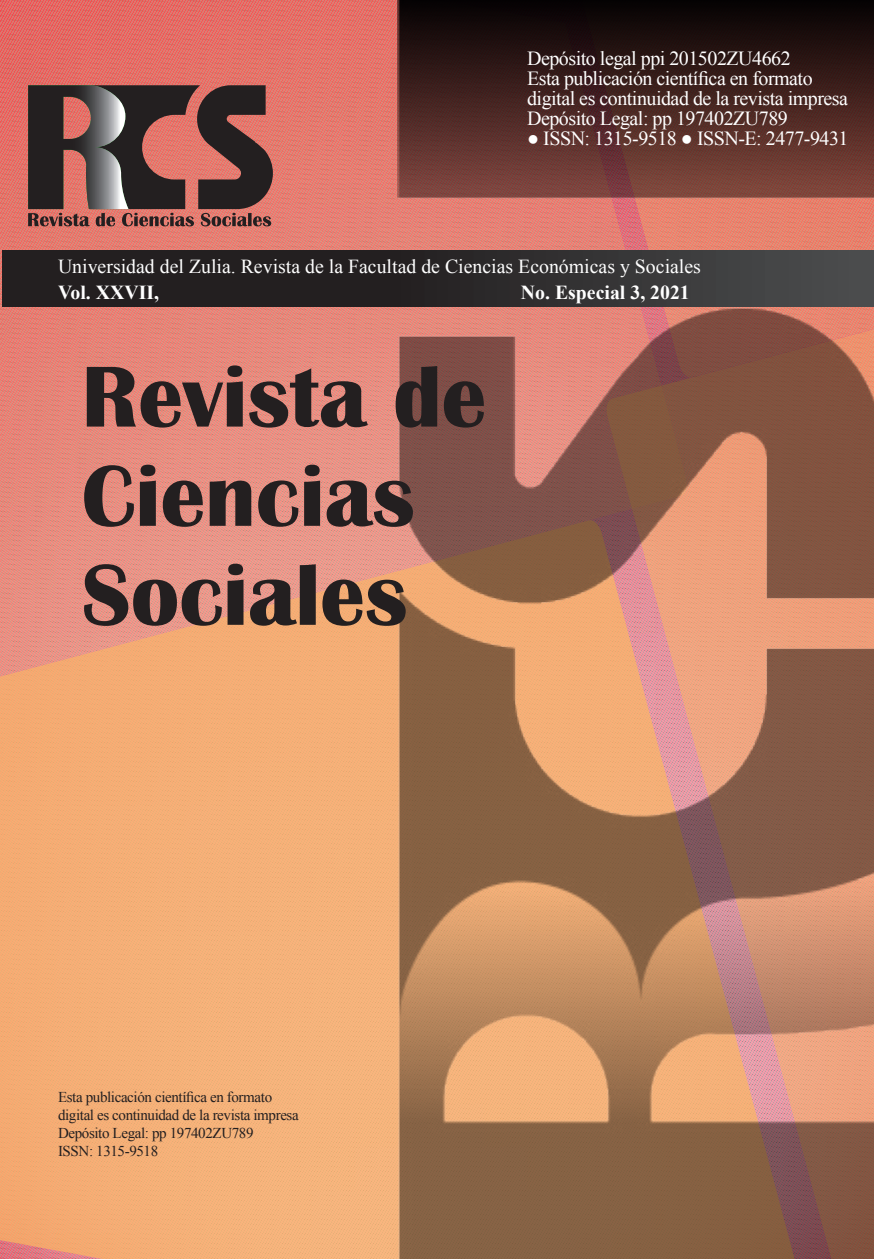
<style>
.page{position:relative;width:874px;height:1259px;background:#fff}
.page>*{position:absolute;margin:0;border:0;box-sizing:border-box;transform-origin:0 0}
.t1{font:20px/20px "Times New Roman";letter-spacing:-.025em;color:#fff}
.t2{font:19.8px "Times New Roman";color:#fff}
.t3{font:700 19.8px "Times New Roman";color:#fff}
.t4{font:15px/18px "Times New Roman";letter-spacing:-.025em;color:#231f20}
</style>
<div class="page">
<svg style="left:0;top:0;width:397px;height:520px;background:#e47e73"></svg>
<svg style="left:0;top:520px;width:397px;height:739px;background:#f2ac78"></svg>
<img style="left:397px;top:0;width:476px;height:1259px">
<img style="left:3px;top:250px;width:870px;height:57px">
<svg style="left:28px;top:85px;width:245px;height:141px;background:#704a47"></svg>
<svg style="left:87px;top:365px;width:156px;height:62px;background:#80524c"></svg>
<svg style="left:249px;top:368px;width:119px;height:59px;background:#885852"></svg>
<svg style="left:395px;top:366px;width:42px;height:61px;background:#483331"></svg>
<svg style="left:443px;top:381px;width:40px;height:46px;background:#46312f"></svg>
<svg style="left:84px;top:465px;width:50px;height:62px;background:#8f5c56"></svg>
<svg style="left:140px;top:465px;width:16px;height:61px"></svg>
<svg style="left:163px;top:480px;width:40px;height:47px;background:#714c48"></svg>
<svg style="left:209px;top:480px;width:42px;height:46px;background:#523b38"></svg>
<svg style="left:258px;top:480px;width:40px;height:47px;background:#865a54"></svg>
<svg style="left:304px;top:465px;width:16px;height:61px"></svg>
<svg style="left:326px;top:480px;width:87px;height:47px;background:#6d4c47"></svg>
<svg style="left:84px;top:563px;width:159px;height:63px;background:#8d5f58"></svg>
<svg style="left:250px;top:564px;width:65px;height:62px;background:#7c574d"></svg>
<svg style="left:322px;top:579px;width:83px;height:47px;background:#7a5944"></svg>
<p class="t1" style="left:527px;top:48px;width:322px">Depósito legal ppi 201502ZU4662<br>Esta publicación científica en formato digital es continuidad de la revista impresa Depósito Legal: pp 197402ZU789</p>
<p class="t1" style="left:527px;top:128px;width:323px">● ISSN: 1315-9518 ● ISSN-E: 2477-9431</p>
<p class="t2" style="left:58px;top:253px;width:644px">Universidad del Zulia. Revista de la Facultad de Ciencias Económicas y Sociales</p>
<p class="t3" style="left:58px;top:279px;width:103px">Vol. XXVII,</p>
<p class="t3" style="left:520px;top:279px;width:170px">No. Especial 3, 2021</p>
<p class="t4" style="left:58px;top:1087px;width:242px">Esta publicación científica en formato digital es continuidad de la revista impresa Depósito Legal: pp 197402ZU789<br>ISSN: 1315-9518</p>
</div>
